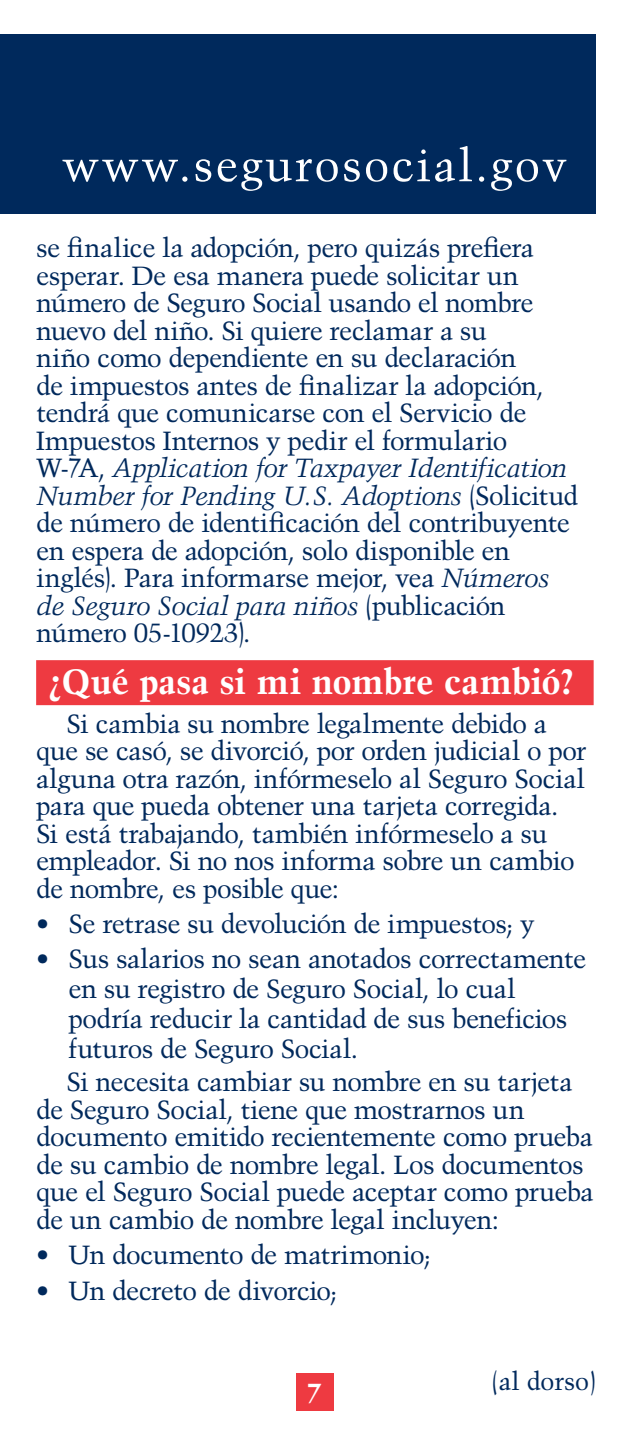
<style>
.page{position:relative;width:630px;height:1440px;background:#fff}
.page>*{position:absolute;margin:0;border:0;box-sizing:border-box;transform-origin:0 0}
.Header1_1line{font:700 35px "Trump Mediaeval";letter-spacing:-.01em;color:#fff}
.t1{font:700 27.5px "Trump Mediaeval";color:#fff}
.paragraph_format{font:26.25px/27.5px "Trump Mediaeval";letter-spacing:-.025em;color:#00295c}
.t2{font:25px "Trump Mediaeval";color:#00295c}
.s1{font-style:italic}
</style>
<div class="page">
<div style="left:0;top:34px;width:596px;height:180px;background:#00295c"></div>
<svg style="left:62px;top:146px;width:504px;height:45px"></svg>
<div style="left:36px;top:660px;width:558px;height:45px;background:#ee3a41"></div>
<div style="left:296px;top:1373px;width:38px;height:38px;background:#ee3a41"></div>
<p class="paragraph_format" style="left:36px;top:234px;width:544px">se finalice la adopción, pero quizás prefiera esperar. De esa manera puede solicitar un número de Seguro Social usando el nombre nuevo del niño. Si quiere reclamar a su<br>niño como dependiente en su declaración<br>de impuestos antes de finalizar la adopción, tendrá que comunicarse con el Servicio de Impuestos Internos y pedir el formulario W-7A, <span class="s1">Application for Taxpayer Identification Number for Pending U.S. Adoptions</span> (Solicitud de número de identificación del contribuyente en espera de adopción, solo disponible en inglés). Para informarse mejor, vea <span class="s1">Números de Seguro Social para niños</span> (publicación número 05-10923).</p>
<h1 class="Header1_1line" style="left:47px;top:660px;width:529px">¿Qué pasa si mi nombre cambió?</h1>
<p class="paragraph_format" style="left:36px;top:709px;width:552px;text-indent:30px">Si cambia su nombre legalmente debido a que se casó, se divorció, por orden judicial o por alguna otra razón, infórmeselo al Seguro Social para que pueda obtener una tarjeta corregida.<br>Si está trabajando, también infórmeselo a su empleador. Si no nos informa sobre un cambio de nombre, es posible que:</p>
<p class="paragraph_format" style="left:36px;top:910px;width:500px">• Se retrase su devolución de impuestos; y</p>
<p class="paragraph_format" style="left:69px;top:944px;width:519px;line-height:30px;text-indent:-32px">• Sus salarios no sean anotados correctamente en su registro de Seguro Social, lo cual podría reducir la cantidad de sus beneficios futuros de Seguro Social.</p>
<p class="paragraph_format" style="left:36px;top:1068px;width:559px;text-indent:30px">Si necesita cambiar su nombre en su tarjeta de Seguro Social, tiene que mostrarnos un documento emitido recientemente como prueba de su cambio de nombre legal. Los documentos que el Seguro Social puede aceptar como prueba de un cambio de nombre legal incluyen:</p>
<p class="paragraph_format" style="left:36px;top:1241px;width:397px">• Un documento de matrimonio;</p>
<p class="paragraph_format" style="left:36px;top:1276px;width:303px">• Un decreto de divorcio;</p>
<p class="t1" style="left:307px;top:1376px;width:17px">7</p>
<p class="t2" style="left:492px;top:1366px;width:106px">(al dorso)</p>
</div>
